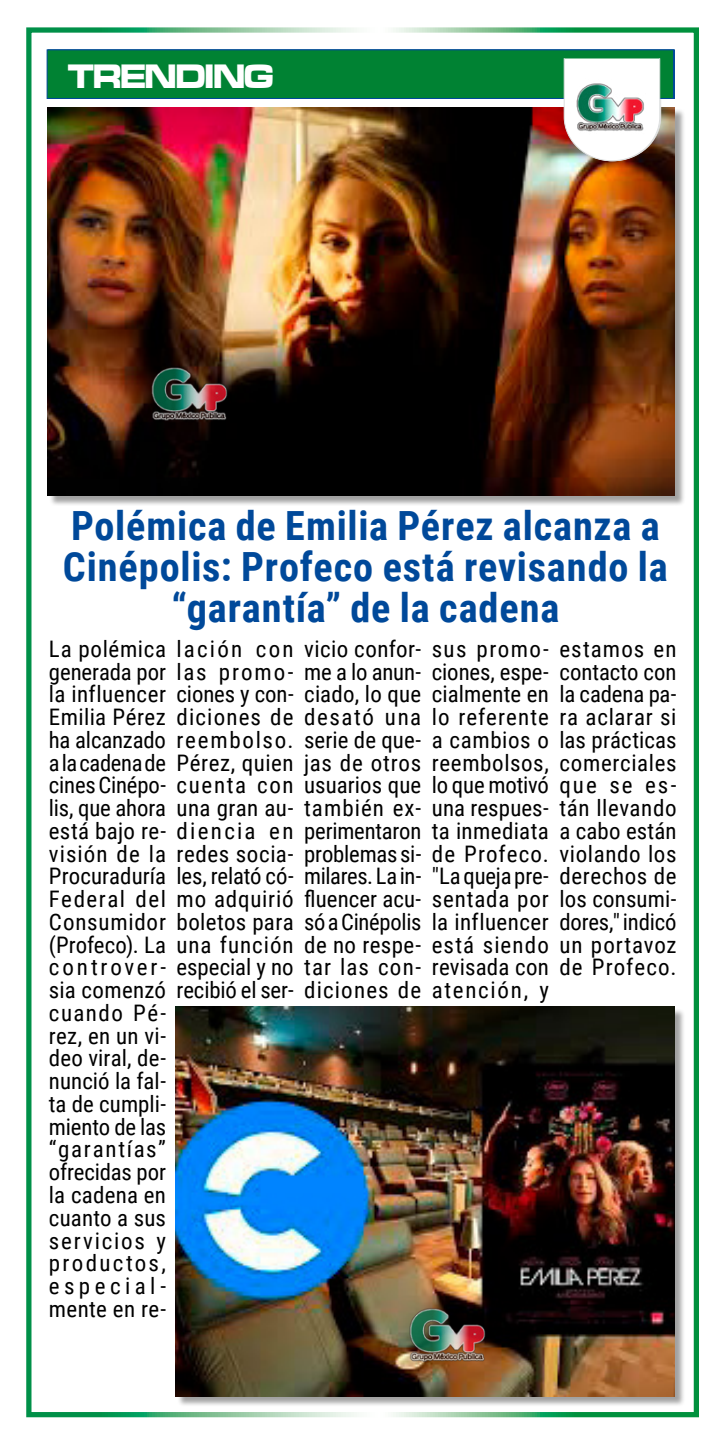
<style>
.page{position:relative;width:720px;height:1439px;background:#fff}
.page>*{position:absolute;margin:0;border:0;box-sizing:border-box;transform-origin:0 0}
.t1{font:700 40.25px/41.1px "Roboto Condensed";letter-spacing:.02em;color:#00499a;text-align:center}
.t2{font:35px "Microgramma D Bold Exte";letter-spacing:-.03em;color:#fff;scale:.9 1}
.t3{font:22.75px/22.8px "Roboto Condensed";letter-spacing:.02em;color:#000;text-align:justify}
</style>
<div class="page">
<div style="left:26px;top:27px;width:672px;height:1390px;border:5px solid #fff"></div>
<div style="left:49px;top:109px;width:636px;height:397px;background:#000;opacity:.37"></div>
<img style="left:48px;top:107px;width:626px;height:388px">
<div style="left:177px;top:1008px;width:508px;height:399px;background:#000;opacity:.37"></div>
<img style="left:175px;top:1007px;width:499px;height:389px">
<img style="left:136px;top:338px;width:110px;height:110px">
<img style="left:394px;top:1278px;width:110px;height:110px">
<div style="left:47px;top:49px;width:626px;height:50px;background:#008233;border:1px solid #00499a"></div>
<img style="left:563px;top:58px;width:97px;height:103px">
<h2 class="t2" style="left:69px;top:53px;width:239px">DEPORTES</h2>
<h2 class="t2" style="left:68px;top:53px;width:230px">TRENDING</h2>
<h1 class="t1" style="left:63px;top:503px;width:606px">Polémica de Emilia Pérez alcanza a<br>Cinépolis: Profeco está revisando la “garantía” de la cadena</h1>
<p class="t3" style="left:49px;top:636px;width:119px">La polémica generada por la influencer Emilia Pérez ha alcanzado a la cadena de cines Cinépo&shy;lis, que ahora está bajo re&shy;visión de la Procuraduría Federal del Consumidor (Profeco). La controver&shy;sia comenzó cuando Pé&shy;rez, en un vi&shy;deo viral, de&shy;nunció la fal&shy;ta de cumpli&shy;miento de las “garantías” ofrecidas por la cadena en cuanto a sus servicios y productos, especial&shy;mente en re-</p>
<p class="t3" style="left:176px;top:636px;width:119px">lación con las promo&shy;ciones y con&shy;diciones de reembolso.<br>Pérez, quien cuenta con una gran au&shy;diencia en redes socia&shy;les, relató có&shy;mo adquirió boletos para una función especial y no recibió el ser-</p>
<p class="t3" style="left:304px;top:636px;width:119px">vicio confor&shy;me a lo anun&shy;ciado, lo que desató una serie de que&shy;jas de otros usuarios que también ex&shy;perimentaron problemas si&shy;milares. La in&shy;fluencer acu&shy;só a Cinépolis de no respe&shy;tar las con&shy;diciones de</p>
<p class="t3" style="left:431px;top:636px;width:119px">sus promo&shy;ciones, espe&shy;cialmente en lo referente a cambios o reembolsos, lo que motivó una respues&shy;ta inmediata de Profeco. "La queja pre&shy;sentada por la influencer está siendo revisada con atención, y</p>
<p class="t3" style="left:559px;top:636px;width:119px">estamos en contacto con la cadena pa&shy;ra aclarar si las prácticas comerciales que se es&shy;tán llevando a cabo están violando los derechos de los consumi&shy;dores," indicó un portavoz de Profeco.</p>
</div>
